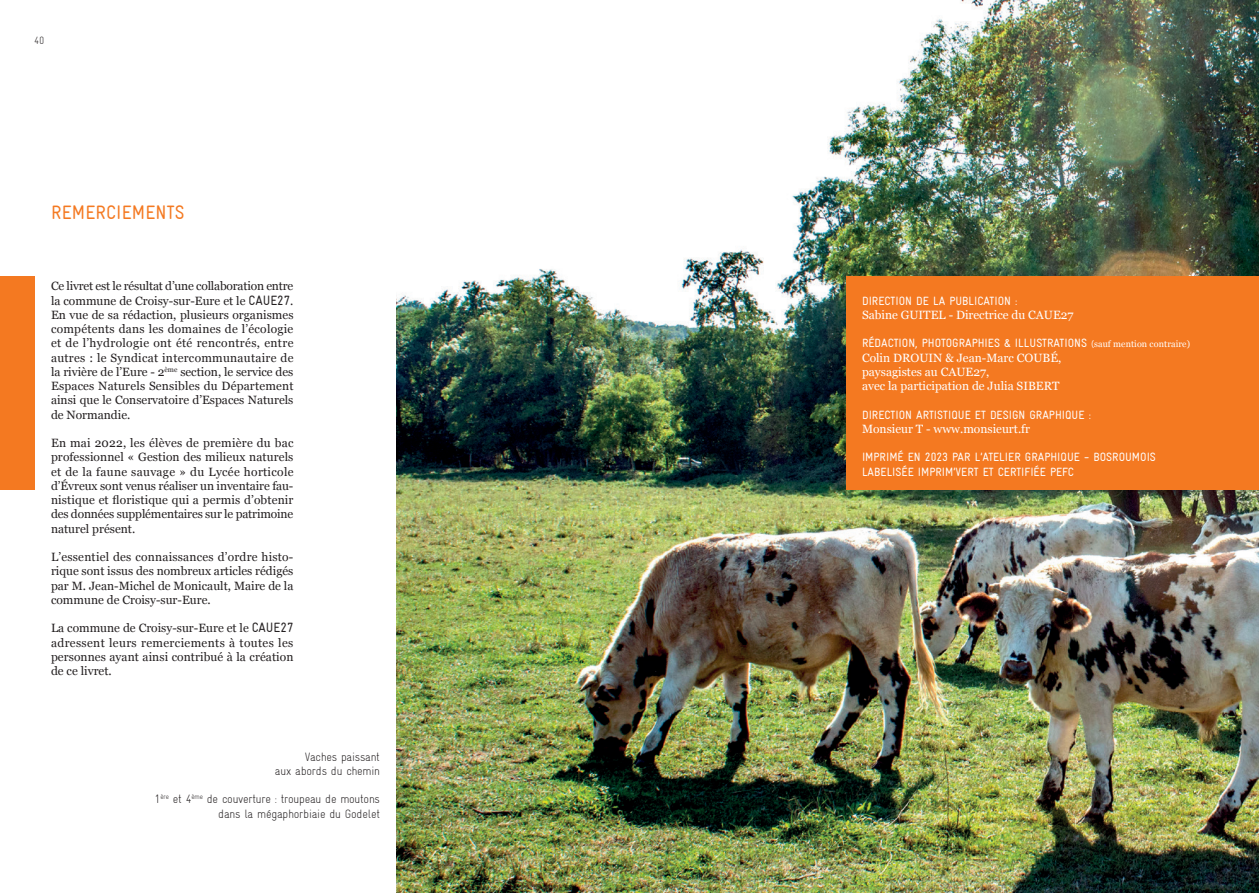
<style>
.page{position:relative;width:1259px;height:893px;background:#fff}
.page>*{position:absolute;margin:0;border:0;box-sizing:border-box;transform-origin:0 0}
.Livret_A5_-_Paragraphe_-_Titre_P{font:19.5px "Gravur Condensed Reg CE";letter-spacing:.01em;color:#f47921}
.Livret_A5_-_Paragraphe_-_Texte_courant__{font:12px/14.2px "Georgia";color:#231f20;text-align:justify}
.Livret_A5_-_Ours{font:12px "Gravur Condensed Reg CE";color:#fff}
.Livret_A5_-_Ours-2{font:12px/14.2px "Georgia";color:#fff}
.Livret_A5_-_Légende{font:12px/14.2px "Gravur Condensed Light CE";letter-spacing:-.02em;color:#231f20;text-align:right}
.t1{font:10.5px "Gravur Condensed Light CE";color:#231f20}
.s1{font-family:"Gravur Condensed Reg CE";font-size:13.5px}
.s2{font-family:"Gravur Condensed Reg CE"}
.s3{font-size:9px}
.s4{font-family:"Georgia";font-size:9px}
</style>
<div class="page">
<img style="left:397px;top:0;width:862px;height:893px">
<div style="left:846px;top:276px;width:413px;height:214px;background:#f47921"></div>
<div style="left:0;top:276px;width:34px;height:213px;background:#f47921"></div>
<p class="t1" style="left:34px;top:34px;width:12px">40</p>
<p class="Livret_A5_-_Paragraphe_-_Titre_P" style="left:51px;top:202px;width:135px">REMERCIEMENTS</p>
<p class="Livret_A5_-_Paragraphe_-_Texte_courant__" style="left:51px;top:279px;width:244px">Ce livret est le résultat d’une collaboration entre la commune de Croisy-sur-Eure et le <span class="s1">CAUE27</span>.<br>En vue de sa rédaction, plusieurs organismes compétents dans les domaines de l’écologie et de l’hydrologie ont été rencontrés, entre autres : le Syndicat intercommunautaire de la rivière de l’Eure - 2<sup>ème</sup> section, le service des Espaces Naturels Sensibles du Département ainsi que le Conservatoire d’Espaces Naturels de Normandie.</p>
<p class="Livret_A5_-_Paragraphe_-_Texte_courant__" style="left:51px;top:436px;width:244px">En mai 2022, les élèves de première du bac professionnel « Gestion des milieux naturels et de la faune sauvage » du Lycée horticole d’Évreux sont venus réaliser un inventaire fau&shy;nistique et floristique qui a permis d’obtenir des données supplémentaires sur le patrimoine naturel présent.</p>
<p class="Livret_A5_-_Paragraphe_-_Texte_courant__" style="left:51px;top:550px;width:244px">L’essentiel des connaissances d’ordre histo&shy;rique sont issus des nombreux articles rédigés par M. Jean-Michel de Monicault, Maire de la commune de Croisy-sur-Eure.</p>
<p class="Livret_A5_-_Paragraphe_-_Texte_courant__" style="left:51px;top:621px;width:244px">La commune de Croisy-sur-Eure et le <span class="s1">CAUE27 </span>adressent leurs remerciements à toutes les personnes ayant ainsi contribué à la création de ce livret.</p>
<p class="Livret_A5_-_Légende" style="left:305px;top:749px;width:76px">Vaches paissant</p>
<p class="Livret_A5_-_Légende" style="left:275px;top:764px;width:106px">aux abords du chemin</p>
<p class="Livret_A5_-_Légende" style="left:154px;top:792px;width:227px">1<sup>ère</sup> et 4<sup>ème</sup> de couverture : troupeau de moutons dans la mégaphorbiaie du Godelet</p>
<p class="Livret_A5_-_Ours-2" style="left:862px;top:293px;width:213px"><span class="s2">DIRECTION DE LA PUBLICATION :<br></span>Sabine GUITEL - Directrice du CAUE27</p>
<p class="Livret_A5_-_Ours" style="left:862px;top:337px;width:329px">RÉDACTION, PHOTOGRAPHIES &amp; ILLUSTRATIONS <span class="s3">(</span><span class="s4">sauf mention contraire)</span></p>
<p class="Livret_A5_-_Ours-2" style="left:862px;top:350px;width:201px">Colin DROUIN &amp; Jean-Marc COUBÉ,</p>
<p class="Livret_A5_-_Ours-2" style="left:862px;top:364px;width:129px">paysagistes au CAUE27,</p>
<p class="Livret_A5_-_Ours-2" style="left:862px;top:379px;width:199px">avec la participation de Julia SIBERT</p>
<p class="Livret_A5_-_Ours" style="left:862px;top:408px;width:230px">DIRECTION ARTISTIQUE ET DESIGN GRAPHIQUE :</p>
<p class="Livret_A5_-_Ours-2" style="left:862px;top:421px;width:170px">Monsieur T - www.monsieurt.fr</p>
<p class="Livret_A5_-_Ours" style="left:862px;top:451px;width:295px">IMPRIMÉ EN 2023 PAR L’ATELIER GRAPHIQUE - BOSROUMOIS</p>
<p class="Livret_A5_-_Ours" style="left:862px;top:465px;width:213px">LABELISÉE IMPRIM’VERT ET CERTIFIÉE PEFC</p>
</div>
